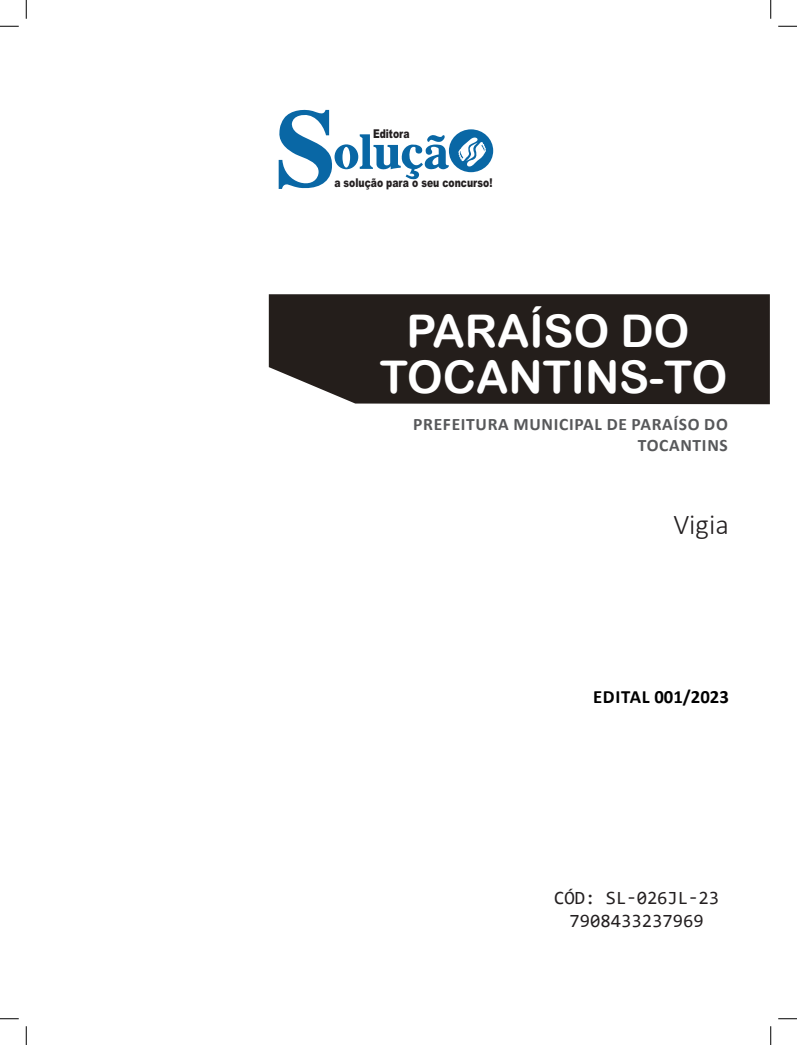
<style>
.page{position:relative;width:797px;height:1045px;background:#fff}
.page>*{position:absolute;margin:0;border:0;box-sizing:border-box;transform-origin:0 0}
.TÍTULO_MATÉRIA{font:45px "Arial Rounded MT Bold";color:#fff}
.CARGO{font:300 28.75px "Calibri";color:#231f20}
.SKU_CÓD{font:18.75px "Consolas";color:#231f20}
.EDITAL{font:700 18.75px "Calibri";color:#000}
.SUBTÍTULO{font:700 17.5px "Calibri";letter-spacing:.04em;color:#57585a}
.t1{font:900 12.12px "Arial";color:#231f20;scale:.76 1}
</style>
<div class="page">
<div style="left:269px;top:294px;width:500px;height:110px;background:#241e1b"></div>
<svg style="left:279px;top:110px;width:214px;height:79px"></svg>
<svg style="left:0;top:25px;width:19px;height:2px"></svg>
<svg style="left:778px;top:25px;width:19px;height:2px"></svg>
<svg style="left:0;top:1018px;width:19px;height:1px"></svg>
<svg style="left:778px;top:1018px;width:19px;height:1px"></svg>
<svg style="left:25px;top:0;width:2px;height:19px"></svg>
<svg style="left:25px;top:1026px;width:2px;height:19px"></svg>
<svg style="left:770px;top:0;width:1px;height:19px"></svg>
<svg style="left:770px;top:1026px;width:1px;height:19px"></svg>
<p class="t1" style="left:373px;top:125px;width:50px">Editora</p>
<p class="t1" style="left:334px;top:174px;width:210px">a solução para o seu concurso!</p>
<p class="TÍTULO_MATÉRIA" style="left:406px;top:305px;width:285px">PARAÍSO DO</p>
<p class="TÍTULO_MATÉRIA" style="left:380px;top:350px;width:349px">TOCANTINS-TO</p>
<p class="SUBTÍTULO" style="left:413px;top:412px;width:316px">PREFEITURA MUNICIPAL DE PARAÍSO DO</p>
<p class="SUBTÍTULO" style="left:637px;top:433px;width:92px">TOCANTINS</p>
<p class="CARGO" style="left:673px;top:507px;width:57px">Vigia</p>
<p class="EDITAL" style="left:593px;top:683px;width:137px">EDITAL 001/2023</p>
<p class="SKU_CÓD" style="left:554px;top:885px;width:166px">CÓD: SL-026JL-23</p>
<p class="SKU_CÓD" style="left:569px;top:907px;width:136px">7908433237969</p>
</div>
